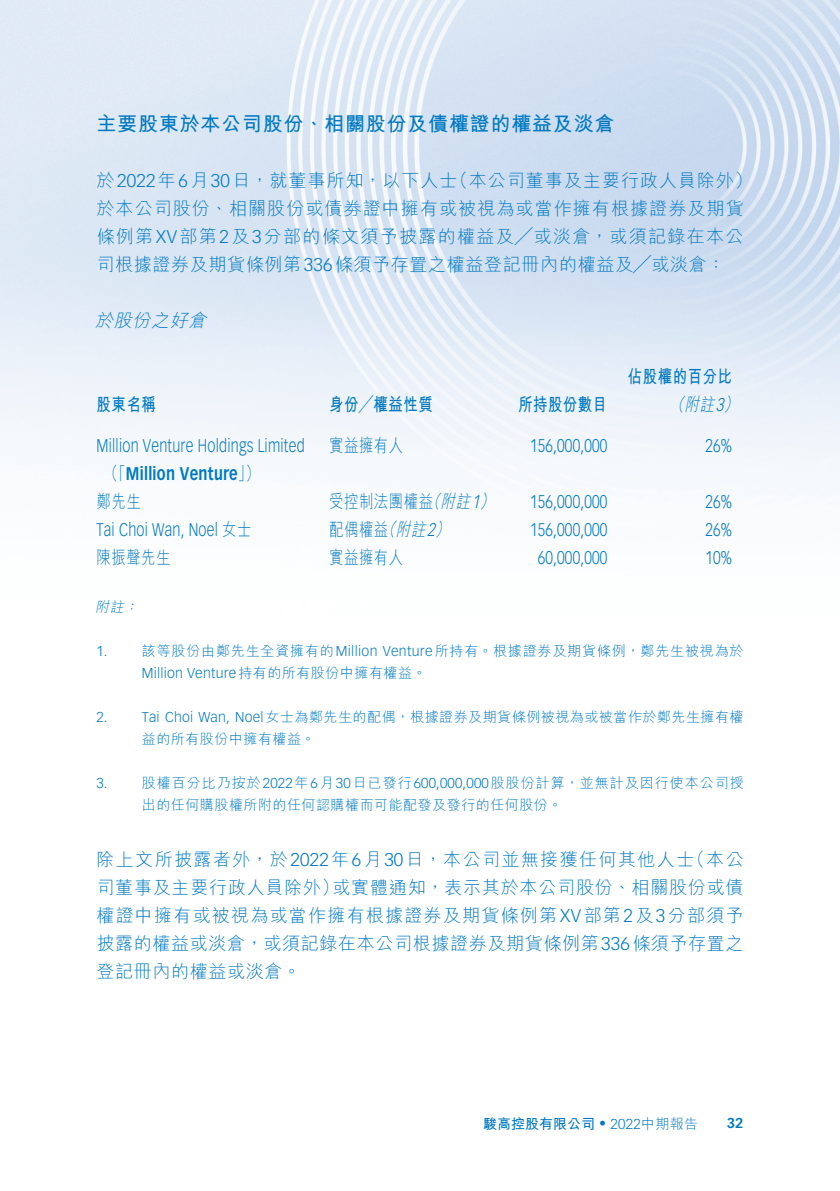
<style>
.page{position:relative;width:840px;height:1191px;background:#fff}
.page>*{position:absolute;margin:0;border:0;box-sizing:border-box;transform-origin:0 0}
._02_H2{font:700 20px "M Hei HK";letter-spacing:.04em;color:#0079c2}
._00_txt{font:300 18px/28px "M Hei HK";letter-spacing:.055em;color:#0079c2}
._50_Table_txt{font:300 18px "Vectora LT Std";letter-spacing:.015em;color:#0079c2;scale:.8 1}
._00_txt-2{font:300 18px/28px "M Hei HK";letter-spacing:.08em;color:#0079c2}
._50_Table_txt-2{font:300 18px "M Hei HK";letter-spacing:.035em;color:#0079c2;scale:.8 1}
._50_Table_txt-3{font:700 18px "M Hei HK";letter-spacing:.04em;color:#0079c2;scale:.8 1}
._50_Table_txt-4{font:700 18px "Vectora LT Std";letter-spacing:.02em;color:#0079c2;scale:.8 1}
._50_Table_txt-5{font:italic 300 18px "M Hei HK";color:#0079c2;scale:.8 1}
._00_txt-3{font:italic 300 18px "M Hei HK";color:#0079c2}
._06_Notes{font:300 14px "M Hei HK";letter-spacing:.035em;color:#0079c2}
._06_Notes-2{font:300 14px "M Hei HK";letter-spacing:.07em;color:#0079c2}
._06_Notes-3{font:300 14px "M Hei HK";letter-spacing:.06em;color:#0079c2}
._06_Notes-4{font:300 14px "Vectora LT Std";letter-spacing:.015em;color:#0079c2}
.t1{font:700 14px "M Hei HK";color:#0079c2}
._06_Notes-5{font:italic 300 14px "M Hei HK";color:#0079c2}
.t2{font:700 14px "Vectora LT Std";color:#0079c2}
.s1{font-family:"Vectora LT Std"}
.s2{font-family:"M Hei HK";font-weight:300}
.s3{font-style:italic}
.s4{font-family:"Vectora LT Std";font-style:italic}
.s5{font-family:"M Hei HK"}
.s6{font-family:"Frutiger LT Std";font-weight:300}
.s7{font-family:"Vectora LT Std";font-weight:300}
.s8{font-weight:300}
</style>
<div class="page">
<img style="left:0;top:0;width:839px;height:485px">
<p class="_02_H2" style="left:96px;top:109px;width:519px">主要股東於本公司股份、相關股份及債權證的權益及淡倉</p>
<p class="_00_txt" style="left:450px;top:166px;width:304px">（本公司董事及主要行政人員除外(</p>
<p class="_00_txt" style="left:96px;top:166px;width:648px">於<span class="s1">2022</span>年<span class="s1">6</span>月<span class="s1">30</span>日，就董事所知，以下人士<br>於本公司股份、相關股份或債劵證中擁有或被視為或當作擁有根據證券及期貨條例第<span class="s1">XV</span>部第<span class="s1">2</span>及<span class="s1">3</span>分部的條文須予披露的權益及╱或淡倉，或須記錄在本公司根據證券及期貨條例第<span class="s1">336</span>條須予存置之權益登記冊內的權益及╱或淡倉：</p>
<p class="_00_txt-3" style="left:95px;top:311px;width:117px">於股份之好倉</p>
<p class="_50_Table_txt-3" style="left:96px;top:392px;width:76px">股東名稱</p>
<p class="_50_Table_txt-3" style="left:329px;top:392px;width:131px">身份╱權益性質</p>
<p class="_50_Table_txt-3" style="left:517px;top:392px;width:113px">所持股份數目</p>
<p class="_50_Table_txt-3" style="left:627px;top:364px;width:132px">佔股權的百分比</p>
<p class="_50_Table_txt-5" style="left:684px;top:395px;width:73px">附註 (<span class="s1">3</span></p>
<p class="_50_Table_txt-5" style="left:669px;top:395px;width:24px">（</p>
<p class="_50_Table_txt" style="left:96px;top:435px;width:262px">Million Venture Holdings Limited</p>
<p class="_50_Table_txt-4" style="left:104px;top:462px;width:196px"><span class="s2">（「</span>Million Venture <span class="s2">(「</span></p>
<p class="_50_Table_txt-2" style="left:329px;top:436px;width:94px">實益擁有人</p>
<p class="_50_Table_txt" style="left:529px;top:435px;width:98px">156,000,000</p>
<p class="_50_Table_txt" style="left:705px;top:435px;width:35px">26%</p>
<p class="_50_Table_txt-2" style="left:96px;top:492px;width:57px">鄭先生</p>
<p class="_50_Table_txt-2" style="left:329px;top:492px;width:212px">受控制法團權益<span class="s3">附註 (</span><span class="s4">1</span></p>
<p class="_50_Table_txt-5" style="left:425px;top:492px;width:24px">（</p>
<p class="_50_Table_txt" style="left:529px;top:491px;width:98px">156,000,000</p>
<p class="_50_Table_txt" style="left:705px;top:491px;width:35px">26%</p>
<p class="_50_Table_txt" style="left:96px;top:519px;width:195px">Tai Choi Wan, Noel <span class="s5">女士</span></p>
<p class="_50_Table_txt-2" style="left:329px;top:520px;width:156px">配偶權益<span class="s3">附註 (</span><span class="s4">2</span></p>
<p class="_50_Table_txt-5" style="left:381px;top:520px;width:24px">（</p>
<p class="_50_Table_txt" style="left:529px;top:519px;width:98px">156,000,000</p>
<p class="_50_Table_txt" style="left:705px;top:519px;width:35px">26%</p>
<p class="_50_Table_txt-2" style="left:96px;top:548px;width:94px">陳振聲先生</p>
<p class="_06_Notes-5" style="left:124px;top:599px;width:18px">：</p>
<p class="_06_Notes-5" style="left:95px;top:599px;width:33px">附註</p>
<p class="_50_Table_txt-2" style="left:329px;top:548px;width:94px">實益擁有人</p>
<p class="_50_Table_txt" style="left:537px;top:547px;width:88px">60,000,000</p>
<p class="_50_Table_txt" style="left:705px;top:547px;width:35px">10%</p>
<p class="_06_Notes-4" style="left:96px;top:642px;width:13px">1.</p>
<p class="_06_Notes-4" style="left:96px;top:708px;width:13px">2.</p>
<p class="_06_Notes-4" style="left:96px;top:774px;width:13px">3.</p>
<p class="_06_Notes-3" style="left:142px;top:643px;width:602px">該等股份由鄭先生全資擁有的<span class="s1">Million Venture</span>所持有。根據證券及期貨條例，鄭先生被視為於</p>
<p class="_06_Notes-4" style="left:142px;top:664px;width:286px">Million Venture<span class="s5">持有的所有股份中擁有權益。</span></p>
<p class="_06_Notes" style="left:142px;top:709px;width:603px"><span class="s1">Tai Choi Wan, Noel</span>女士為鄭先生的配偶，根據證券及期貨條例被視為或被當作於鄭先生擁有權</p>
<p class="_06_Notes" style="left:142px;top:731px;width:175px">益的所有股份中擁有權益。</p>
<p class="_06_Notes-2" style="left:142px;top:775px;width:603px">股權百分比乃按於<span class="s1">2022</span>年<span class="s1">6</span>月<span class="s1">30</span>日已發行<span class="s1">600,000,000</span>股股份計算，並無計及因行使本公司授</p>
<p class="_06_Notes" style="left:142px;top:797px;width:421px">出的任何購股權所附的任何認購權而可能配發及發行的任何股份。</p>
<p class="_00_txt" style="left:686px;top:844px;width:58px">（本公</p>
<p class="_00_txt-2" style="left:332px;top:844px;width:412px;text-indent:-236px">除上文所披露者外，於<span class="s1">2022</span>年<span class="s1">6</span>月<span class="s1">30</span>日，本公司並無接獲任何其他人士<br>或實體通知，表示其於本公司股份、相關股份或債</p>
<p class="_00_txt" style="left:96px;top:872px;width:648px">司董事及主要行政人員除外）<br>權證中擁有或被視為或當作擁有根據證券及期貨條例第<span class="s1">XV</span>部第<span class="s1">2</span>及<span class="s1">3</span>分部須予披露的權益或淡倉，或須記錄在本公司根據證券及期貨條例第<span class="s1">336</span>條須予存置之登記冊內的權益或淡倉。</p>
<p class="t1" style="left:482px;top:1113px;width:216px">駿高控股有限公司 <span class="s6">•</span> <span class="s7">2022</span><span class="s8">中期報告</span></p>
<p class="t2" style="left:726px;top:1114px;width:18px">32</p>
</div>
